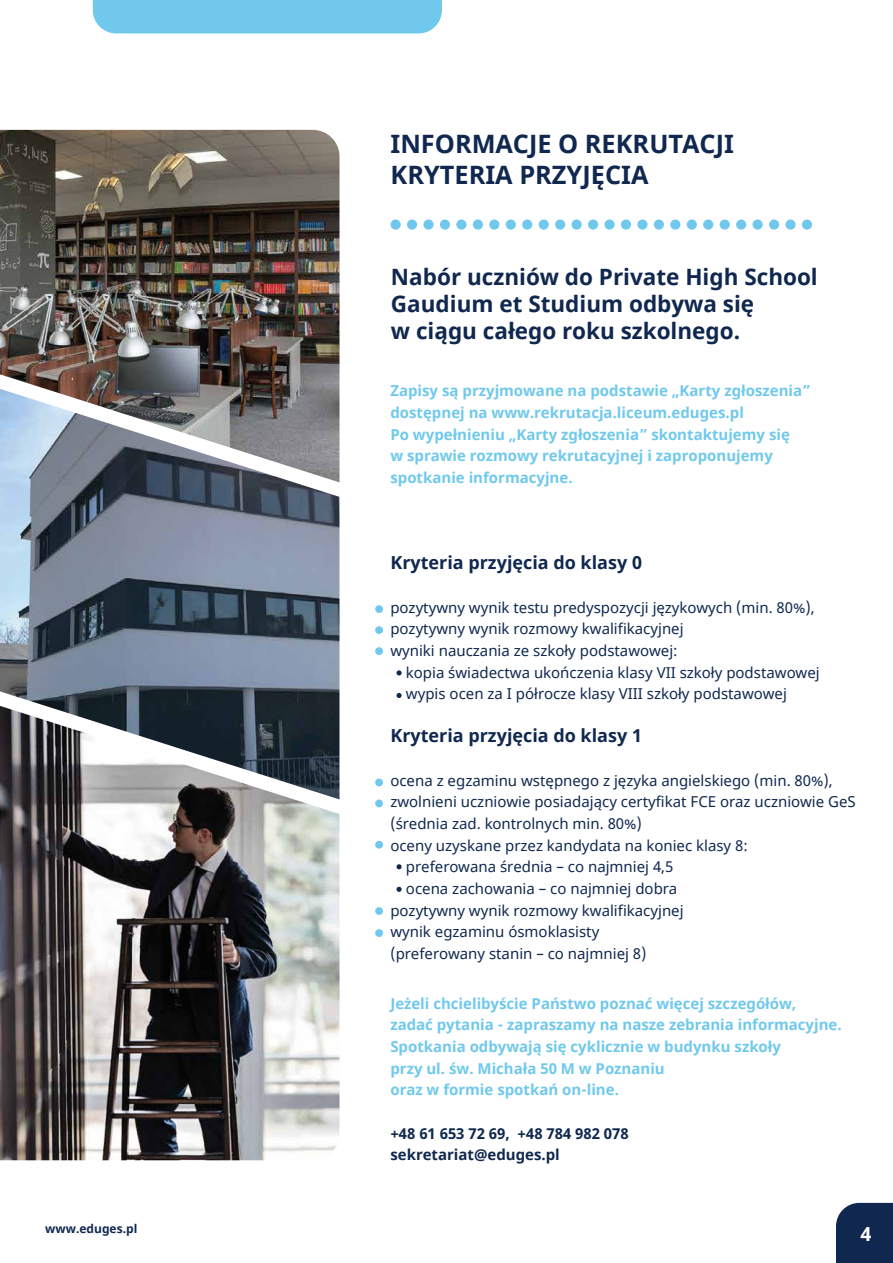
<style>
.page{position:relative;width:893px;height:1263px;background:#fff}
.page>*{position:absolute;margin:0;border:0;box-sizing:border-box;transform-origin:0 0}
.t1{font:700 25.35px/30.9px "Noto Sans";color:#10284f}
.t2{font:700 22.5px/27px "Noto Sans";color:#10284f}
.t3{font:700 19.5px "Noto Sans";color:#fff}
.t4{font:700 18px "Noto Sans";color:#10284f}
.t5{font:15px/21.6px "Noto Sans";color:#10284f}
.t6{font:700 15px/21.6px "Noto Sans";color:#70c9ec}
.t7{font:700 15px/21.6px "Noto Sans";color:#10284f}
.t8{font:700 12px "Noto Sans";color:#10284f}
</style>
<div class="page">
<div style="left:391px;top:219px;width:10px;height:11px;background:#70c9ec;border-radius:50%"></div>
<div style="left:407px;top:219px;width:10px;height:11px;background:#70c9ec;border-radius:50%"></div>
<div style="left:423px;top:219px;width:11px;height:11px;background:#70c9ec;border-radius:50%"></div>
<div style="left:440px;top:219px;width:10px;height:11px;background:#70c9ec;border-radius:50%"></div>
<div style="left:456px;top:219px;width:10px;height:11px;background:#70c9ec;border-radius:50%"></div>
<div style="left:473px;top:219px;width:10px;height:11px;background:#70c9ec;border-radius:50%"></div>
<div style="left:489px;top:219px;width:10px;height:11px;background:#70c9ec;border-radius:50%"></div>
<div style="left:506px;top:219px;width:10px;height:11px;background:#70c9ec;border-radius:50%"></div>
<div style="left:522px;top:219px;width:10px;height:11px;background:#70c9ec;border-radius:50%"></div>
<div style="left:539px;top:219px;width:10px;height:11px;background:#70c9ec;border-radius:50%"></div>
<div style="left:555px;top:219px;width:10px;height:11px;background:#70c9ec;border-radius:50%"></div>
<div style="left:572px;top:219px;width:10px;height:11px;background:#70c9ec;border-radius:50%"></div>
<div style="left:588px;top:219px;width:10px;height:11px;background:#70c9ec;border-radius:50%"></div>
<div style="left:604px;top:219px;width:11px;height:11px;background:#70c9ec;border-radius:50%"></div>
<div style="left:621px;top:219px;width:10px;height:11px;background:#70c9ec;border-radius:50%"></div>
<div style="left:637px;top:219px;width:10px;height:11px;background:#70c9ec;border-radius:50%"></div>
<div style="left:654px;top:219px;width:10px;height:11px;background:#70c9ec;border-radius:50%"></div>
<div style="left:670px;top:219px;width:10px;height:11px;background:#70c9ec;border-radius:50%"></div>
<div style="left:687px;top:219px;width:10px;height:11px;background:#70c9ec;border-radius:50%"></div>
<div style="left:703px;top:219px;width:10px;height:11px;background:#70c9ec;border-radius:50%"></div>
<div style="left:720px;top:219px;width:10px;height:11px;background:#70c9ec;border-radius:50%"></div>
<div style="left:736px;top:219px;width:10px;height:11px;background:#70c9ec;border-radius:50%"></div>
<div style="left:753px;top:219px;width:10px;height:11px;background:#70c9ec;border-radius:50%"></div>
<div style="left:769px;top:219px;width:10px;height:11px;background:#70c9ec;border-radius:50%"></div>
<div style="left:785px;top:219px;width:11px;height:11px;background:#70c9ec;border-radius:50%"></div>
<div style="left:802px;top:219px;width:10px;height:11px;background:#70c9ec;border-radius:50%"></div>
<div style="left:836px;top:1203px;width:57px;height:60px;background:#10284f"></div>
<img style="left:0;top:130px;width:339px;height:259px">
<img style="left:0;top:389px;width:339px;height:317px">
<img style="left:0;top:706px;width:339px;height:454px">
<div style="left:93px;top:0;width:349px;height:33px;background:#70c9ec"></div>
<div style="left:375px;top:605px;width:8px;height:8px;background:#70c9ec;border-radius:50%"></div>
<div style="left:375px;top:626px;width:8px;height:8px;background:#70c9ec;border-radius:50%"></div>
<div style="left:375px;top:647px;width:8px;height:8px;background:#70c9ec;border-radius:50%"></div>
<svg style="left:396px;top:670px;width:6px;height:5px"></svg>
<svg style="left:396px;top:693px;width:6px;height:5px"></svg>
<svg style="left:396px;top:864px;width:6px;height:5px"></svg>
<svg style="left:396px;top:887px;width:6px;height:5px"></svg>
<div style="left:375px;top:778px;width:8px;height:8px;background:#70c9ec;border-radius:50%"></div>
<div style="left:375px;top:799px;width:8px;height:8px;background:#70c9ec;border-radius:50%"></div>
<div style="left:375px;top:841px;width:8px;height:8px;background:#70c9ec;border-radius:50%"></div>
<div style="left:375px;top:907px;width:8px;height:8px;background:#70c9ec;border-radius:50%"></div>
<div style="left:375px;top:929px;width:8px;height:8px;background:#70c9ec;border-radius:50%"></div>
<p class="t8" style="left:45px;top:1220px;width:94px">www.eduges.pl</p>
<h1 class="t1" style="left:391px;top:129px;width:345px">INFORMACJE O REKRUTACJI<br>KRYTERIA PRZYJĘCIA</h1>
<h2 class="t2" style="left:391px;top:264px;width:428px">Nabór uczniów do Private High School<br>Gaudium et Studium odbywa się<br>w ciągu całego roku szkolnego.</h2>
<p class="t6" style="left:390px;top:381px;width:422px">Zapisy są przyjmowane na podstawie „Karty zgłoszenia” dostępnej na www.rekrutacja.liceum.eduges.pl<br>Po wypełnieniu „Karty zgłoszenia” skontaktujemy się<br>w sprawie rozmowy rekrutacyjnej i zaproponujemy spotkanie informacyjne.</p>
<p class="t4" style="left:390px;top:550px;width:253px">Kryteria przyjęcia do klasy 0</p>
<p class="t5" style="left:390px;top:597px;width:426px">pozytywny wynik testu predyspozycji językowych (min. 80%), pozytywny wynik rozmowy kwalifikacyjnej<br>wyniki nauczania ze szkoły podstawowej:</p>
<p class="t5" style="left:406px;top:662px;width:415px">kopia świadectwa ukończenia klasy VII szkoły podstawowej wypis ocen za I półrocze klasy VIII szkoły podstawowej</p>
<p class="t4" style="left:390px;top:723px;width:253px">Kryteria przyjęcia do klasy 1</p>
<p class="t5" style="left:390px;top:770px;width:444px">ocena z egzaminu wstępnego z języka angielskiego (min. 80%),</p>
<p class="t5" style="left:390px;top:792px;width:467px">zwolnieni uczniowie posiadający certyfikat FCE oraz uczniowie GeS</p>
<p class="t5" style="left:390px;top:813px;width:253px">(średnia zad. kontrolnych min. 80%)</p>
<p class="t5" style="left:390px;top:835px;width:359px">oceny uzyskane przez kandydata na koniec klasy 8:</p>
<p class="t5" style="left:406px;top:856px;width:269px">preferowana średnia – co najmniej 4,5</p>
<p class="t5" style="left:406px;top:878px;width:273px">ocena zachowania – co najmniej dobra</p>
<p class="t5" style="left:390px;top:900px;width:295px">pozytywny wynik rozmowy kwalifikacyjnej</p>
<p class="t5" style="left:390px;top:921px;width:210px">wynik egzaminu ósmoklasisty</p>
<p class="t5" style="left:390px;top:943px;width:258px">(preferowany stanin – co najmniej 8)</p>
<p class="t6" style="left:390px;top:993px;width:453px">Jeżeli chcielibyście Państwo poznać więcej szczegółów, zadać pytania - zapraszamy na nasze zebrania informacyjne.<br>Spotkania odbywają się cyklicznie w budynku szkoły<br>przy ul. św. Michała 50 M w Poznaniu<br>oraz w formie spotkań on-line.</p>
<p class="t7" style="left:390px;top:1123px;width:240px">+48 61 653 72 69, +48 784 982 078 sekretariat@eduges.pl</p>
<h3 class="t3" style="left:861px;top:1220px;width:12px">4</h3>
</div>
